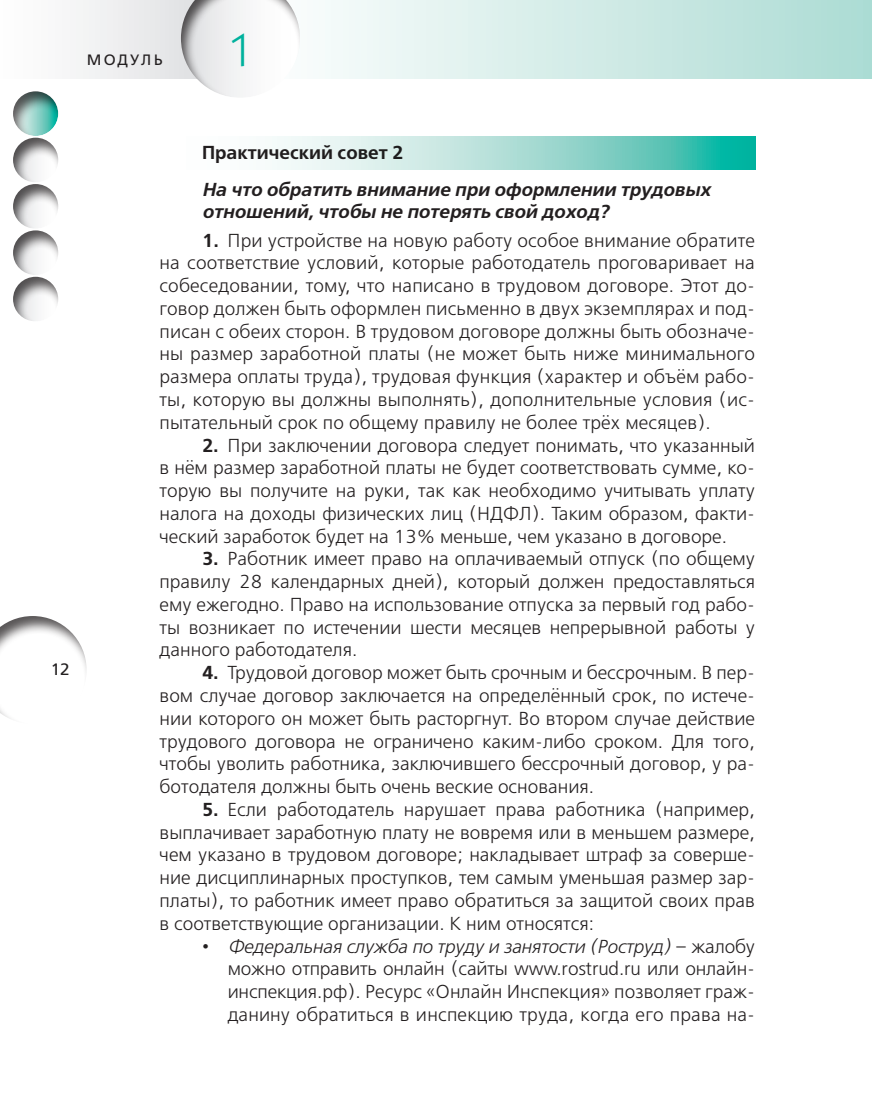
<style>
.page{position:relative;width:872px;height:1106px;background:#fff}
.page>*{position:absolute;margin:0;border:0;box-sizing:border-box;transform-origin:0 0}
.t1{font:45px "Kabel Book ITC";color:#00b19d}
.t2{font:300 18.75px/22.8px "Free Set";color:#231f20;text-align:justify}
.t3{font:italic 600 18.75px/22.8px "Free Set";color:#231f20}
.t4{font:600 18.75px "Free Set";color:#231f20}
.t5{font:16.5px "Free Set C San Pin";color:#231f20}
.t6{font:15px "Free Set C San Pin";letter-spacing:.15em;color:#231f20}
.s1{font-weight:600}
.s2{font-style:italic}
</style>
<div class="page">
<div style="left:240px;top:0;width:632px;height:78px;background:linear-gradient(to right,#fff,#acdbd4)"></div>
<div style="left:13px;top:91px;width:48px;height:47px;background:#231f20;opacity:.75"></div>
<div style="left:13px;top:137px;width:48px;height:47px;background:#231f20;opacity:.75"></div>
<div style="left:13px;top:184px;width:48px;height:46px;background:#231f20;opacity:.75"></div>
<div style="left:13px;top:230px;width:48px;height:47px;background:#231f20;opacity:.75"></div>
<div style="left:13px;top:276px;width:48px;height:47px;background:#231f20;opacity:.75"></div>
<svg style="left:76px;top:0;width:105px;height:78px"></svg>
<div style="left:181px;top:0;width:121px;height:100px;background:#231f20;opacity:.75"></div>
<div style="left:0;top:615px;width:89px;height:110px;background:#231f20;opacity:.75"></div>
<svg style="left:272px;top:137px;width:483px;height:33px;background:#9bdad2"></svg>
<p class="t6" style="left:87px;top:52px;width:77px">МОДУЛЬ</p>
<h1 class="t1" style="left:228px;top:22px;width:26px">1</h1>
<p class="t5" style="left:51px;top:659px;width:20px">12</p>
<p class="t4" style="left:202px;top:141px;width:203px">Практический совет 2</p>
<p class="t3" style="left:202px;top:178px;width:510px">На что обратить внимание при оформлении трудовых отношений, чтобы не потерять свой доход?</p>
<p class="t2" style="left:159px;top:229px;width:597px;text-indent:43px"><span class="s1">1.</span> При устройстве на новую работу особое внимание обратите на соответствие условий, которые работодатель проговаривает на собеседовании, тому, что написано в трудовом договоре. Этот до&shy;говор должен быть оформлен письменно в двух экземплярах и под&shy;писан с обеих сторон. В трудовом договоре должны быть обозначе&shy;ны размер заработной платы (не может быть ниже минимального размера оплаты труда), трудовая функция (характер и объём рабо&shy;ты, которую вы должны выполнять), дополнительные условия (ис&shy;пытательный срок по общему правилу не более трёх месяцев).</p>
<p class="t2" style="left:159px;top:434px;width:597px;text-indent:43px"><span class="s1">2.</span> При заключении договора следует понимать, что указанный в нём размер заработной платы не будет соответствовать сумме, ко&shy;торую вы получите на руки, так как необходимо учитывать уплату налога на доходы физических лиц (НДФЛ). Таким образом, факти&shy;ческий заработок будет на 13% меньше, чем указано в договоре.</p>
<p class="t2" style="left:159px;top:548px;width:597px;text-indent:43px"><span class="s1">3.</span> Работник имеет право на оплачиваемый отпуск (по общему правилу 28 календарных дней), который должен предоставляться ему ежегодно. Право на использование отпуска за первый год рабо&shy;ты возникает по истечении шести месяцев непрерывной работы у данного работодателя.</p>
<p class="t2" style="left:160px;top:662px;width:597px;text-indent:43px"><span class="s1">4.</span> Трудовой договор может быть срочным и бессрочным. В пер&shy;вом случае договор заключается на определённый срок, по истече&shy;нии которого он может быть расторгнут. Во втором случае действие трудового договора не ограничено каким-либо сроком. Для того, чтобы уволить работника, заключившего бессрочный договор, у ра&shy;ботодателя должны быть очень веские основания.</p>
<p class="t2" style="left:160px;top:798px;width:597px;text-indent:43px"><span class="s1">5.</span> Если работодатель нарушает права работника (например, выплачивает заработную плату не вовремя или в меньшем размере, чем указано в трудовом договоре; накладывает штраф за соверше&shy;ние дисциплинарных проступков, тем самым уменьшая размер зар&shy;платы), то работник имеет право обратиться за защитой своих прав в соответствующие организации. К ним относятся:</p>
<p class="t2" style="left:228px;top:935px;width:529px;text-align:left;text-indent:-26px">• <span class="s2">Федеральная служба по труду и занятости (Роструд)</span> – жалобу можно отправить онлайн (сайты www.rostrud.ru или онлайн&shy;инспекция.рф). Ресурс «Онлайн Инспекция» позволяет граж&shy;данину обратиться в инспекцию труда, когда его права на-</p>
</div>
